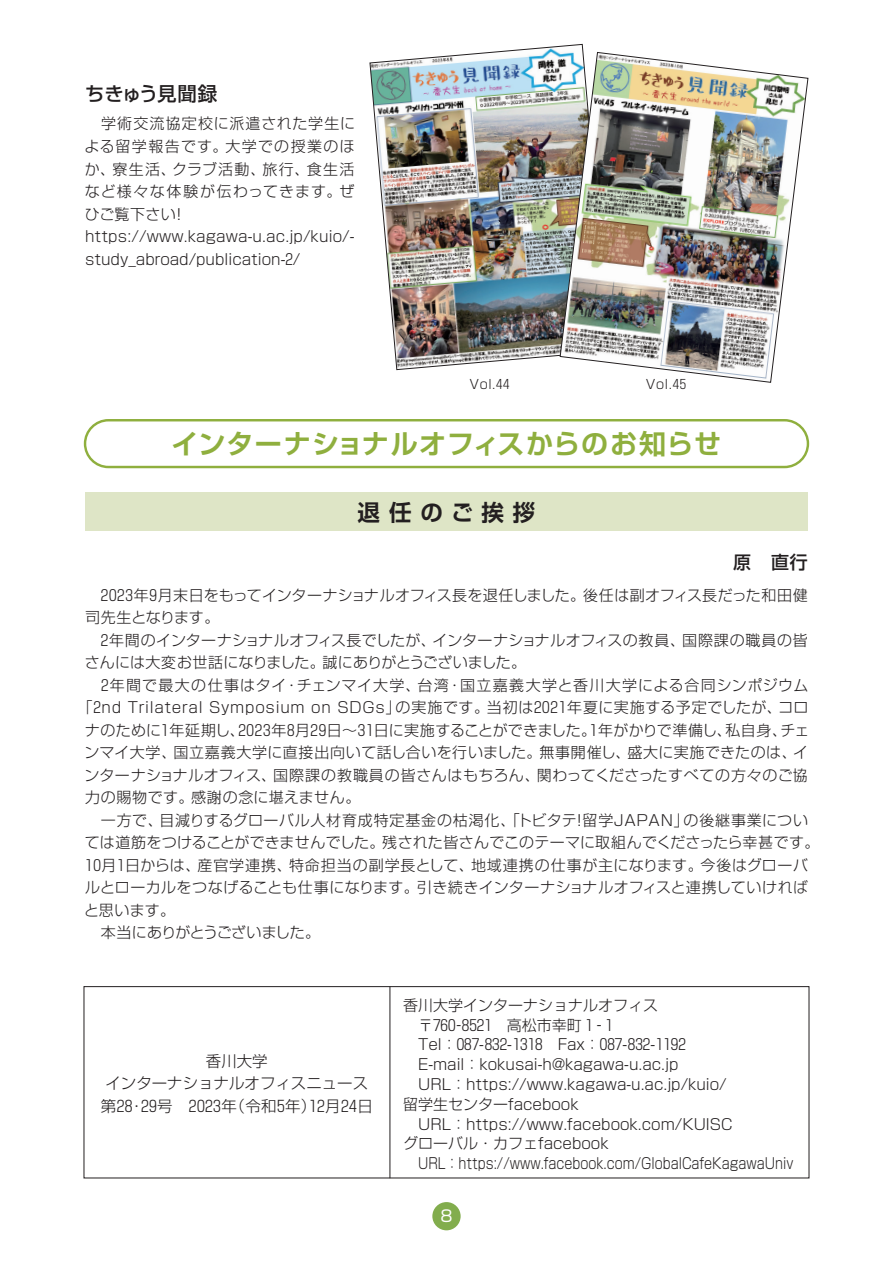
<style>
.page{position:relative;width:893px;height:1263px;background:#fff}
.page>*{position:absolute;margin:0;border:0;box-sizing:border-box;transform-origin:0 0}
.t1{font:700 27px "Shin Go Pro De";letter-spacing:.035em;color:#8faf3e}
.t2{font:700 22.5px "Shin Go Pro De";letter-spacing:.4em;color:#231f20}
.t3{font:500 19.5px "Shin Go Pro";letter-spacing:-.03em;color:#231f20}
.t4{font:500 18px "Shin Go Pro";color:#231f20}
.t5{font:15.9px "Shin Go Pro";color:#fff}
.t6{font:300 15.45px/22.5px "Shin Go Pro";color:#231f20;text-align:center}
.t7{font:300 15px/19.8px "Shin Go Pro";letter-spacing:.015em;color:#231f20}
.t8{font:300 15px "Shin Go Pro";letter-spacing:.05em;color:#231f20}
.t9{font:300 15px/22.5px "Shin Go Pro";letter-spacing:.04em;color:#231f20}
.t10{font:300 15px "Shin Go Pro";letter-spacing:.015em;color:#231f20;scale:.84 1}
.t11{font:300 15px "Shin Go Pro";letter-spacing:.035em;color:#231f20}
.t12{font:300 15px "Shin Go Pro";letter-spacing:.07em;color:#231f20}
.t13{font:300 15px "Shin Go Pro";letter-spacing:-.035em;color:#231f20}
.t14{font:300 12.75px "Shin Go Pro";letter-spacing:.05em;color:#231f20}
</style>
<div class="page">
<div style="left:85px;top:493px;width:723px;height:38px;background:#dee5c6"></div>
<div style="left:84px;top:419px;width:725px;height:49px;border:2px solid #8faf3e;border-radius:23px"></div>
<img style="left:369px;top:44px;width:215px;height:326px">
<img style="left:560px;top:52px;width:248px;height:331px">
<div style="left:84px;top:986px;width:725px;height:192px;border:1px solid #231f20"></div>
<hr style="left:390px;top:986px;width:1px;height:192px;background:#231f20">
<div style="left:432px;top:1202px;width:29px;height:28px;background:#82ad4d;border-radius:50%"></div>
<h3 class="t3" style="left:85px;top:77px;width:134px">ちきゅう見聞録</h3>
<p class="t9" style="left:84px;top:111px;width:272px">　学術交流協定校に派遣された学生による留学報告です。大学での授業のほか、寮生活、クラブ活動、旅行、食生活など様々な体験が伝わってきます。ぜひご覧下さい！https://www.kagawa-u.ac.jp/kuio/- study_abroad/publication-2/</p>
<p class="t14" style="left:469px;top:374px;width:42px">Vol.44</p>
<p class="t14" style="left:646px;top:374px;width:42px">Vol.45</p>
<h1 class="t1" style="left:171px;top:421px;width:552px">インターナショナルオフィスからのお知らせ</h1>
<h2 class="t2" style="left:358px;top:494px;width:179px">退任のご挨拶</h2>
<p class="t4" style="left:733px;top:547px;width:76px">原　直行</p>
<p class="t7" style="left:85px;top:582px;width:724px;line-height:22.5px;text-indent:16px">2023年9月末日をもってインターナショナルオフィス長を退任しました。後任は副オフィス長だった和田健司先生となります。</p>
<p class="t7" style="left:85px;top:627px;width:725px;line-height:22.5px;text-indent:16px">2年間のインターナショナルオフィス長でしたが、インターナショナルオフィスの教員、国際課の職員の皆さんには大変お世話になりました。誠にありがとうございました。</p>
<p class="t12" style="left:101px;top:673px;width:709px">2年間で最大の仕事はタイ・チェンマイ大学、台湾・国立嘉義大学と香川大学による合同シンポジウム</p>
<p class="t8" style="left:78px;top:695px;width:732px">「2nd Trilateral Symposium on SDGs」の実施です。当初は2021年夏に実施する予定でしたが、コロ</p>
<p class="t7" style="left:85px;top:718px;width:726px">ナのために1年延期し、2023年8月29日～31日に実施することができました。1年がかりで準備し、私自身、チェ</p>
<p class="t11" style="left:84px;top:740px;width:725px">ンマイ大学、国立嘉義大学に直接出向いて話し合いを行いました。無事開催し、盛大に実施できたのは、イ</p>
<p class="t7" style="left:84px;top:763px;width:725px">ンターナショナルオフィス、国際課の教職員の皆さんはもちろん、関わってくださったすべての方々のご協</p>
<p class="t9" style="left:85px;top:785px;width:277px">力の賜物です。感謝の念に堪えません。</p>
<p class="t8" style="left:85px;top:808px;width:724px">　一方で、目減りするグローバル人材育成特定基金の枯渇化、「トビタテ！留学JAPAN」の後継事業につい</p>
<p class="t7" style="left:85px;top:831px;width:736px">ては道筋をつけることができませんでした。残された皆さんでこのテーマに取組んでくださったら幸甚です。</p>
<p class="t8" style="left:85px;top:853px;width:725px">10月1日からは、産官学連携、特命担当の副学長として、地域連携の仕事が主になります。今後はグローバ</p>
<p class="t7" style="left:85px;top:876px;width:724px">ルとローカルをつなげることも仕事になります。引き続きインターナショナルオフィスと連携していければ</p>
<p class="t7" style="left:84px;top:898px;width:93px">と思います。</p>
<p class="t13" style="left:85px;top:920px;width:237px">　本当にありがとうございました。</p>
<p class="t6" style="left:101px;top:1048px;width:273px">香川大学<br>インターナショナルオフィスニュース第28・29号　20２3年（令和5年）12月２4日</p>
<p class="t7" style="left:403px;top:993px;width:331px">香川大学インターナショナルオフィス<br>　〒760-8521　高松市幸町 1 - 1<br>　Tel：087-832-1318　Fax：087-832-1192　E-mail：kokusai-h@kagawa-u.ac.jp<br>　URL：https://www.kagawa-u.ac.jp/kuio/留学生センターfacebook<br>　URL：https://www.facebook.com/KUISCグローバル・カフェfacebook</p>
<p class="t10" style="left:418px;top:1151px;width:448px">URL：https://www.facebook.com/GlobalCafeKagawaUniv</p>
<p class="t5" style="left:440px;top:1203px;width:14px">8</p>
</div>
